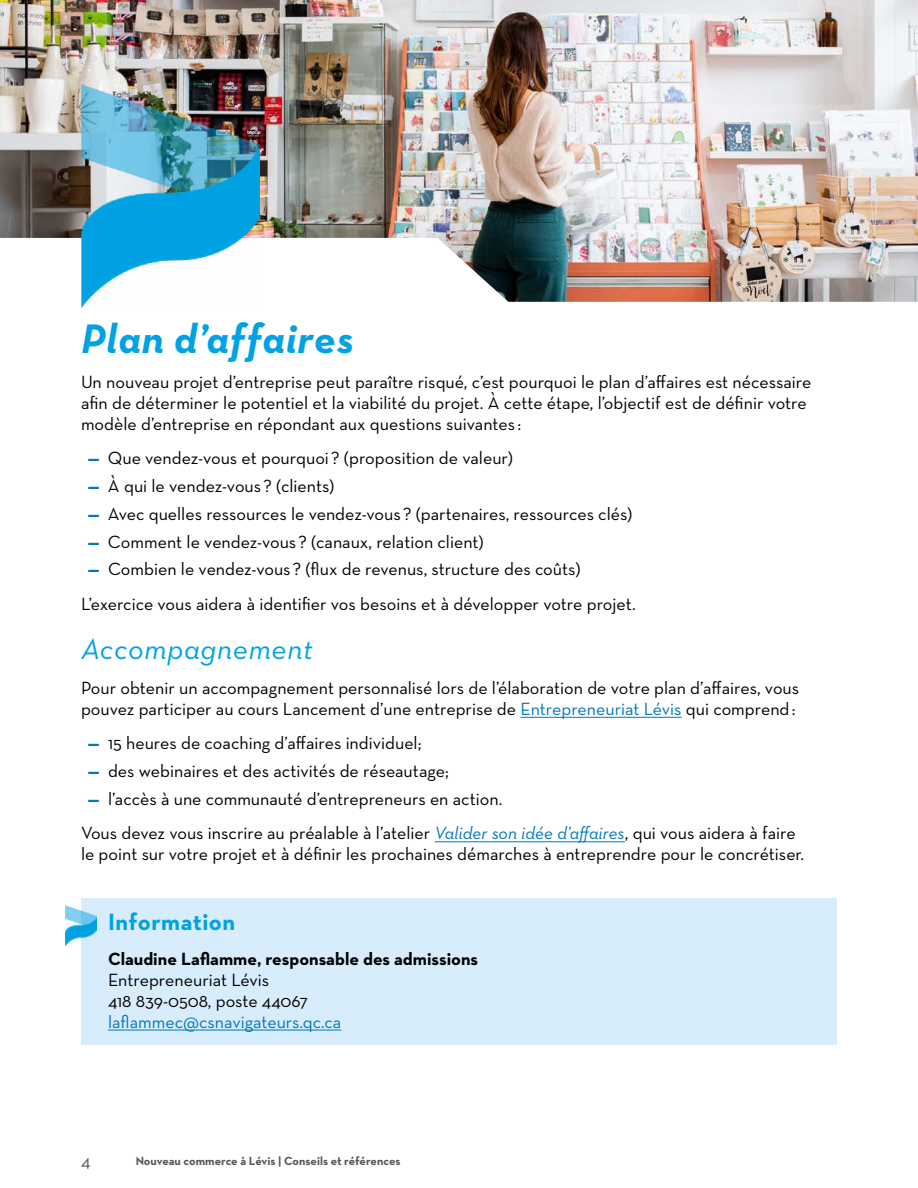
<style>
.page{position:relative;width:918px;height:1188px;background:#fff}
.page>*{position:absolute;margin:0;border:0;box-sizing:border-box;transform-origin:0 0}
.t1{font:italic 700 42px "Neutra Text";letter-spacing:.02em;color:#00a2e3}
.t2{font:italic 30px "Neutraface 2 Text";letter-spacing:.02em;color:#00a2e3}
.t3{font:700 24px "Neutraface 2 Text";letter-spacing:.02em;color:#00a2e3}
.t4{font:18px/21px "Neutra Text";color:#000}
.t5{font:700 18px "Neutra Text";color:#000}
.t6{font:18px "Neutra Text";color:#0077be}
.t7{font:18px "Neutra Text";color:#575756}
.t8{font:700 12px "Neutra Text";color:#575756}
.s1{font-weight:700;color:#0077be}
.s2{color:#0077be}
.s3{font-style:italic;color:#0077be}
</style>
<div class="page">
<hr style="left:520px;top:717px;width:162px;height:1px;background:#0077be">
<hr style="left:435px;top:842px;width:190px;height:1px;background:#0077be">
<div style="left:81px;top:898px;width:756px;height:51px;background:#d8edfc"></div>
<div style="left:81px;top:939px;width:756px;height:106px;background:#d8edfc"></div>
<hr style="left:108px;top:1030px;width:233px;height:1px;background:#0077be">
<img style="left:65px;top:906px;width:32px;height:40px">
<img style="left:0;top:0;width:918px;height:302px">
<img style="left:81px;top:84px;width:179px;height:224px">
<h1 class="t1" style="left:81px;top:313px;width:275px">Plan d’affaires</h1>
<p class="t4" style="left:81px;top:371px;width:732px">Un nouveau projet d’entreprise peut paraître risqué, c’est pourquoi le plan d’affaires est nécessaire afin de déterminer le potentiel et la viabilité du projet. À cette étape, l’objectif est de définir votre modèle d’entreprise en répondant aux questions suivantes :</p>
<p class="t4" style="left:88px;top:447px;width:427px"><span class="s1">—</span> Que vendez-vous et pourquoi ? (proposition de valeur)</p>
<p class="t4" style="left:88px;top:475px;width:248px"><span class="s1">—</span> À qui le vendez-vous ? (clients)</p>
<p class="t4" style="left:88px;top:503px;width:546px"><span class="s1">—</span> Avec quelles ressources le vendez-vous ? (partenaires, ressources clés)</p>
<p class="t4" style="left:88px;top:531px;width:397px"><span class="s1">—</span> Comment le vendez-vous ? (canaux, relation client)</p>
<p class="t4" style="left:81px;top:552px;width:556px;line-height:34.5px;text-indent:7px"><span class="s1">—</span> Combien le vendez-vous ? (flux de revenus, structure des coûts)<br>L’exercice vous aidera à identifier vos besoins et à développer votre projet.</p>
<h2 class="t2" style="left:81px;top:630px;width:233px">Accompagnement</h2>
<p class="t4" style="left:81px;top:677px;width:720px">Pour obtenir un accompagnement personnalisé lors de l’élaboration de votre plan d’affaires, vous pouvez participer au cours Lancement d’une entreprise de <span class="s2">Entrepreneuriat Lévis</span> qui comprend:</p>
<p class="t4" style="left:88px;top:732px;width:335px"><span class="s1">—</span> 15 heures de coaching d’affaires individuel;</p>
<p class="t4" style="left:88px;top:760px;width:363px"><span class="s1">—</span> des webinaires et des activités de réseautage;</p>
<p class="t4" style="left:81px;top:781px;width:716px;line-height:34.5px;text-indent:7px"><span class="s1">—</span> l’accès à une communauté d’entrepreneurs en action.<br>Vous devez vous inscrire au préalable à l’atelier <span class="s3">Valider son idée d’affaires</span>, qui vous aidera à faire</p>
<p class="t4" style="left:81px;top:844px;width:725px">le point sur votre projet et à définir les prochaines démarches à entreprendre pour le concrétiser.</p>
<h3 class="t3" style="left:108px;top:907px;width:129px">Information</h3>
<p class="t5" style="left:108px;top:947px;width:372px">Claudine Laflamme, responsable des admissions</p>
<p class="t4" style="left:108px;top:969px;width:201px">Entrepreneuriat Lévis<br>418 839-0508, poste 44067</p>
<p class="t6" style="left:108px;top:1011px;width:235px">laflammec@csnavigateurs.qc.ca</p>
<p class="t7" style="left:81px;top:1150px;width:11px">4</p>
<p class="t8" style="left:136px;top:1154px;width:266px">Nouveau commerce à Lévis | Conseils et références</p>
</div>
